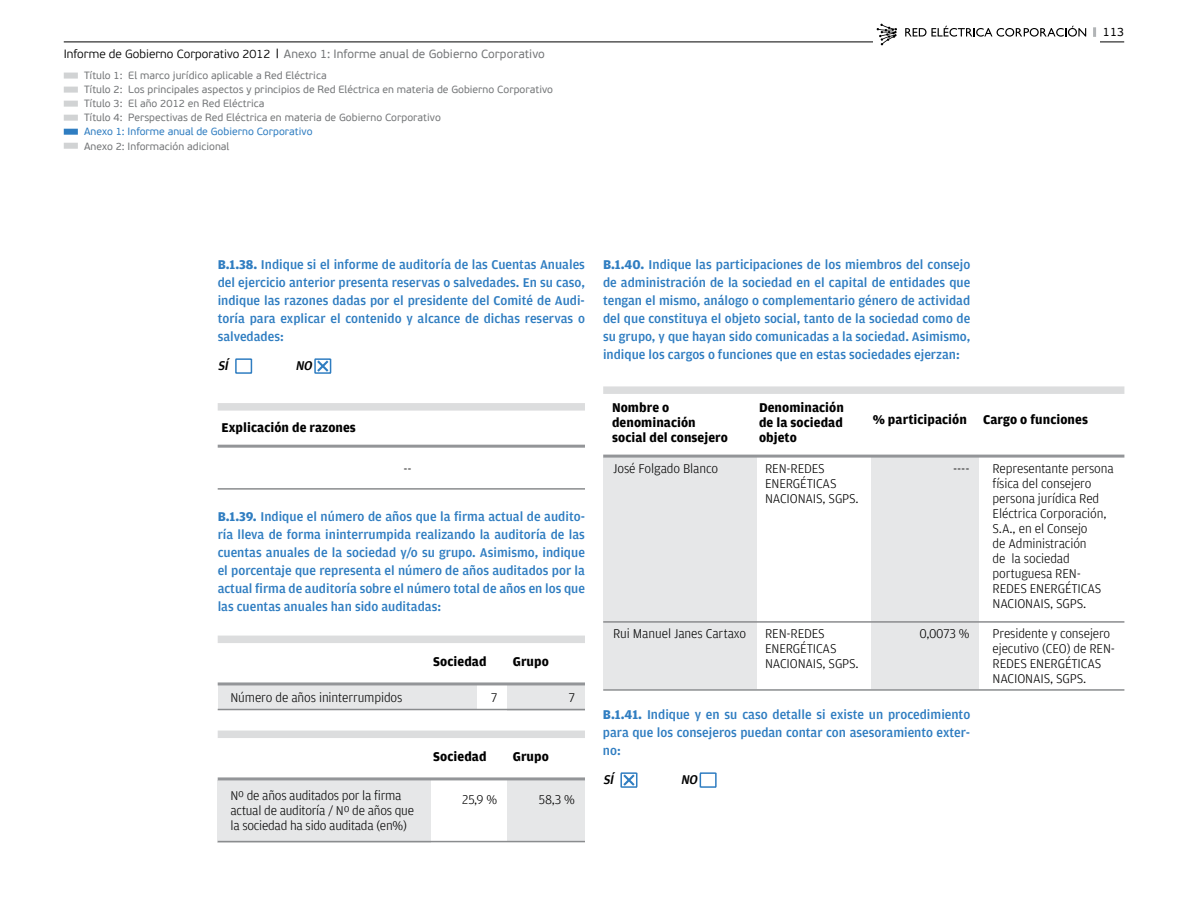
<style>
.page{position:relative;width:1188px;height:918px;background:#fff}
.page>*{position:absolute;margin:0;border:0;box-sizing:border-box;transform-origin:0 0}
.t1{font:500 13.5px/18px "Amplitude";color:#2f7dc1;text-align:justify}
.t2{font:300 13.5px/15px "Amplitude";letter-spacing:-.01em;color:#000}
.t3{font:700 13.5px/15px "Amplitude";letter-spacing:.005em;color:#000}
.t4{font:italic 500 13.5px "Amplitude";color:#000}
.t5{font:12px "PF Beau Sans Pro";color:#757779}
.t6{font:12px "PF Beau Sans Pro";color:#000}
.t7{font:10.5px/14.1px "PF Beau Sans Pro";color:#757779}
.t8{font:10.5px "PF Beau Sans Pro";color:#2f7dc1}
.s1{font-weight:300;color:#000}
.s2{font-weight:700}
</style>
<div class="page">
<hr style="left:64px;top:42px;width:1060px;height:1px;background:#000">
<div style="left:874px;top:18px;width:226px;height:31px;background:#fff"></div>
<svg style="left:905px;top:26px;width:181px;height:11px"></svg>
<svg style="left:877px;top:24px;width:20px;height:21px"></svg>
<svg style="left:1093px;top:27px;width:3px;height:10px"></svg>
<div style="left:64px;top:87px;width:14px;height:6px;background:#d1d3d4"></div>
<div style="left:64px;top:115px;width:14px;height:6px;background:#d1d3d4"></div>
<div style="left:64px;top:101px;width:14px;height:6px;background:#d1d3d4"></div>
<div style="left:64px;top:73px;width:14px;height:6px;background:#d1d3d4"></div>
<div style="left:64px;top:129px;width:14px;height:6px;background:#2f7dc1"></div>
<div style="left:64px;top:143px;width:14px;height:6px;background:#d1d3d4"></div>
<div style="left:507px;top:685px;width:78px;height:25px;background:#e6e7e8"></div>
<div style="left:507px;top:780px;width:78px;height:61px;background:#e6e7e8"></div>
<div style="left:218px;top:780px;width:213px;height:62px;background:#e6e7e8"></div>
<div style="left:218px;top:403px;width:367px;height:8px;background:#dcddde"></div>
<hr style="left:218px;top:445px;width:367px;height:3px;background:#939598">
<hr style="left:218px;top:488px;width:367px;height:2px;background:#8a8c8e">
<div style="left:218px;top:685px;width:259px;height:24px;background:#e6e7e8"></div>
<div style="left:218px;top:636px;width:367px;height:7px;background:#dcddde"></div>
<hr style="left:218px;top:682px;width:367px;height:3px;background:#939598">
<hr style="left:218px;top:709px;width:367px;height:1px;background:#8a8c8e">
<div style="left:218px;top:731px;width:367px;height:7px;background:#dcddde"></div>
<hr style="left:218px;top:777px;width:367px;height:3px;background:#939598">
<hr style="left:218px;top:841px;width:367px;height:1px;background:#8a8c8e">
<div style="left:603px;top:457px;width:153px;height:232px;background:#e6e7e8"></div>
<div style="left:872px;top:457px;width:107px;height:232px;background:#e6e7e8"></div>
<div style="left:603px;top:386px;width:521px;height:8px;background:#dcddde"></div>
<hr style="left:603px;top:455px;width:521px;height:3px;background:#939598">
<hr style="left:603px;top:689px;width:521px;height:2px;background:#8a8c8e">
<hr style="left:603px;top:621px;width:521px;height:2px;background:#8a8c8e">
<div style="left:620px;top:772px;width:17px;height:16px;border:2px solid #2f7dc1"></div>
<svg style="left:621px;top:772px;width:16px;height:16px"></svg>
<div style="left:700px;top:772px;width:17px;height:16px;border:2px solid #2f7dc1"></div>
<div style="left:235px;top:358px;width:17px;height:16px;border:2px solid #2f7dc1"></div>
<svg style="left:317px;top:361px;width:11px;height:10px"></svg>
<div style="left:314px;top:358px;width:17px;height:16px;border:2px solid #2f7dc1"></div>
<p class="t5" style="left:64px;top:47px;width:483px"><span class="s1">Informe de Gobierno Corporativo 2012</span> Anexo 1: Informe anual de Gobierno Corporativo</p>
<p class="t7" style="left:84px;top:69px;width:470px">Título 1: El marco jurídico aplicable a Red Eléctrica<br>Título 2: Los principales aspectos y principios de Red Eléctrica en materia de Gobierno Corporativo Título 3: El año 2012 en Red Eléctrica<br>Título 4: Perspectivas de Red Eléctrica en materia de Gobierno Corporativo</p>
<p class="t8" style="left:84px;top:126px;width:230px">Anexo 1: Informe anual de Gobierno Corporativo</p>
<p class="t7" style="left:84px;top:139px;width:147px">Anexo 2: Información adicional</p>
<p class="t6" style="left:1103px;top:25px;width:23px">113</p>
<p class="t1" style="left:218px;top:255px;width:369px"><span class="s2">B.1.38.</span> Indique si el informe de auditoría de las Cuentas Anuales del ejercicio anterior presenta reservas o salvedades. En su caso, indique las razones dadas por el presidente del Comité de Audi&shy;toría para explicar el contenido y alcance de dichas reservas o salvedades:</p>
<p class="t4" style="left:218px;top:357px;width:15px">SÍ</p>
<p class="t4" style="left:296px;top:357px;width:21px">NO</p>
<p class="t3" style="left:221px;top:419px;width:136px">Explicación de razones</p>
<p class="t2" style="left:404px;top:460px;width:10px">--</p>
<p class="t1" style="left:218px;top:507px;width:369px"><span class="s2">B.1.39.</span> Indique el número de años que la firma actual de audito&shy;ría lleva de forma ininterrumpida realizando la auditoría de las cuentas anuales de la sociedad y/o su grupo. Asimismo, indique el porcentaje que representa el número de años auditados por la actual firma de auditoría sobre el número total de años en los que las cuentas anuales han sido auditadas:</p>
<p class="t2" style="left:230px;top:690px;width:174px">Número de años ininterrumpidos</p>
<p class="t3" style="left:433px;top:654px;width:55px">Sociedad</p>
<p class="t3" style="left:513px;top:654px;width:38px">Grupo</p>
<p class="t2" style="left:491px;top:689px;width:8px">7</p>
<p class="t2" style="left:569px;top:689px;width:8px">7</p>
<p class="t3" style="left:433px;top:749px;width:55px">Sociedad</p>
<p class="t3" style="left:513px;top:749px;width:38px">Grupo</p>
<p class="t2" style="left:231px;top:788px;width:185px">Nº de años auditados por la firma actual de auditoría / Nº de años que la sociedad ha sido auditada (en%)</p>
<p class="t2" style="left:462px;top:792px;width:36px">25,9 %</p>
<p class="t2" style="left:539px;top:792px;width:38px">58,3 %</p>
<p class="t1" style="left:603px;top:255px;width:369px"><span class="s2">B.1.40.</span> Indique las participaciones de los miembros del consejo de administración de la sociedad en el capital de entidades que tengan el mismo, análogo o complementario género de actividad del que constituya el objeto social, tanto de la sociedad como de su grupo, y que hayan sido comunicadas a la sociedad. Asimismo, indique los cargos o funciones que en estas sociedades ejerzan:</p>
<p class="t3" style="left:612px;top:400px;width:117px">Nombre o denominación social del consejero</p>
<p class="t3" style="left:759px;top:399px;width:86px;text-align:justify">Denominación de la sociedad objeto</p>
<p class="t2" style="left:613px;top:461px;width:107px">José Folgado Blanco</p>
<p class="t2" style="left:765px;top:461px;width:95px">REN-REDES<br>ENERGÉTICAS<br>NACIONAIS, SGPS.</p>
<p class="t2" style="left:613px;top:626px;width:134px">Rui Manuel Janes Cartaxo</p>
<p class="t2" style="left:765px;top:626px;width:95px">REN-REDES<br>ENERGÉTICAS<br>NACIONAIS, SGPS.</p>
<p class="t3" style="left:873px;top:412px;width:217px">% participación Cargo o funciones</p>
<p class="t2" style="left:953px;top:461px;width:18px">----</p>
<p class="t2" style="left:919px;top:626px;width:52px">0,0073 %</p>
<p class="t2" style="left:993px;top:461px;width:123px">Representante persona física del consejero persona jurídica Red<br>Eléctrica Corporación,<br>S.A., en el Consejo<br>de Administración<br>de la sociedad portuguesa REN-<br>REDES ENERGÉTICAS<br>NACIONAIS, SGPS.</p>
<p class="t2" style="left:993px;top:626px;width:124px">Presidente y consejero ejecutivo (CEO) de REN-<br>REDES ENERGÉTICAS<br>NACIONAIS, SGPS.</p>
<p class="t1" style="left:603px;top:705px;width:369px"><span class="s2">B.1.41.</span> Indique y en su caso detalle si existe un procedimiento para que los consejeros puedan contar con asesoramiento exter&shy;no:</p>
<p class="t4" style="left:603px;top:771px;width:15px">SÍ</p>
<p class="t4" style="left:681px;top:771px;width:21px">NO</p>
</div>
